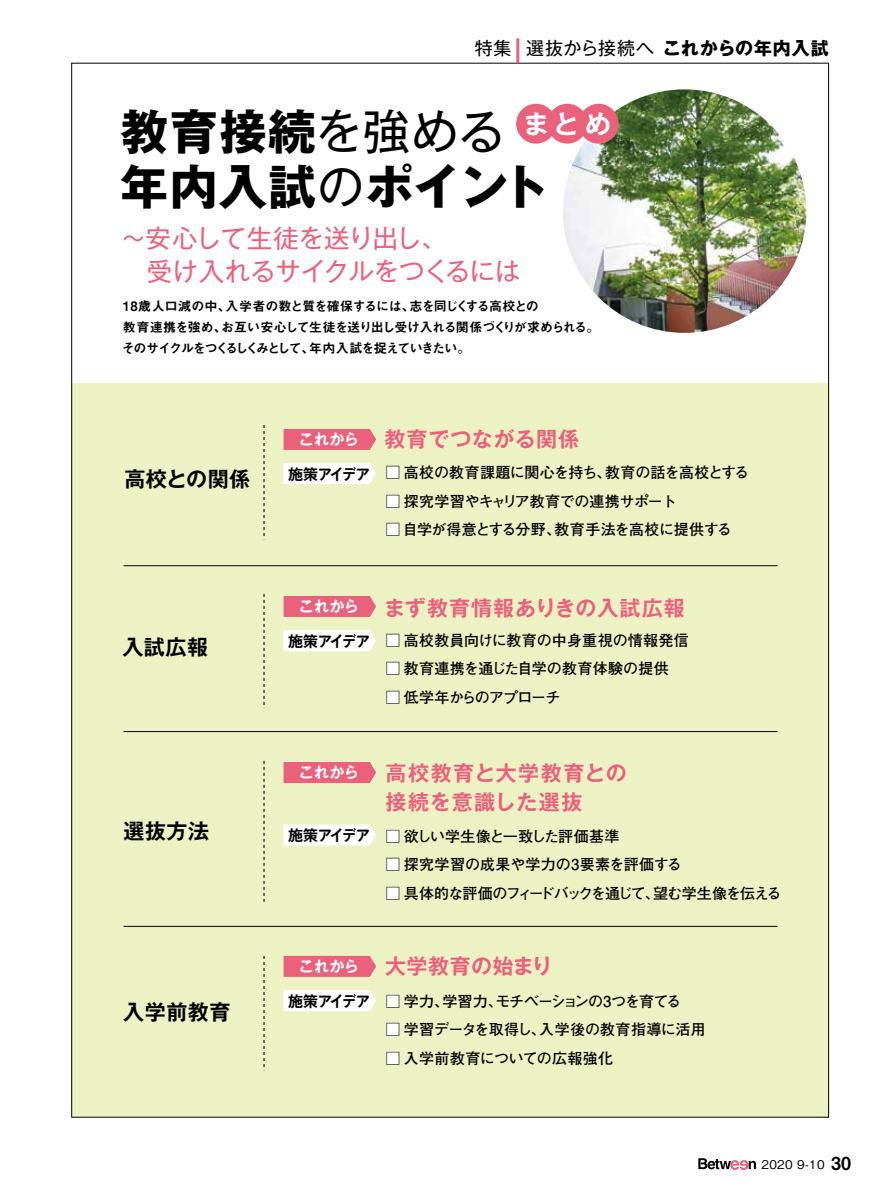
<style>
.page{position:relative;width:893px;height:1191px;background:#fff}
.page>*{position:absolute;margin:0;border:0;box-sizing:border-box;transform-origin:0 0}
.t1{font:700 48px/55.5px "Gothic MB101 Pro";letter-spacing:.025em;color:#000}
.t2{font:700 25.95px "Gothic MB101 Pro De";color:#fff}
.t3{font:25.5px/33px "Gothic MB101 Pro";letter-spacing:-.015em;color:#ea617c}
.t4{font:700 21px "Gothic MB101 Pro De";letter-spacing:.04em;color:#ea617c}
.t5{font:700 21px/28.5px "Gothic MB101 Pro De";letter-spacing:.075em;color:#ea617c}
.t6{font:700 21px "Gothic MB101 Pro De";letter-spacing:.025em;color:#000}
.t7{font:700 18px "Gothic MB101 Pro";letter-spacing:.05em;color:#000}
.t8{font:18px "Gothic MB101 Pro";letter-spacing:.05em;color:#000}
.t9{font:18px "Midashi Go Pro MB31";color:#000}
.t10{font:700 15px/28.5px "Futo Go B101 Pro";letter-spacing:-.01em;color:#000}
.t11{font:700 15px "Futo Go B101 Pro";letter-spacing:.025em;color:#000}
.t12{font:700 15px "Gothic MB101 Pro De";color:#000}
.t13{font:700 15px "Futo Go B101 Pro";letter-spacing:-.05em;color:#000}
.t14{font:700 15px "Futo Go B101 Pro";letter-spacing:-.1em;color:#000}
.t15{font:700 15px "Futo Go B101 Pro";letter-spacing:.01em;color:#000}
.t16{font:700 15px "Gothic MB101 Pro De";letter-spacing:.005em;color:#fff}
.t17{font:700 15px "Futo Go B101 Pro";letter-spacing:-.03em;color:#000}
.t18{font:700 15px "Futo Go B101 Pro";letter-spacing:-.075em;color:#000}
.t19{font:700 15px "Futo Go B101 Pro";letter-spacing:-.045em;color:#000}
.t20{font:700 15px "Futo Go B101 Pro";letter-spacing:-.06em;color:#000}
.t21{font:13.05px/21px "Midashi Go Pro MB31";letter-spacing:-.035em;color:#000}
.t22{font:13.05px "Midashi Go Pro MB31";letter-spacing:-.135em;color:#000}
.t23{font:13.05px "Midashi Go Pro MB31";letter-spacing:-.065em;color:#000}
.t24{font:13.05px "Midashi Go Pro MB31";letter-spacing:-.1em;color:#000}
.t25{font:13.05px "Midashi Go Pro MB31";letter-spacing:.015em;color:#000}
.t26{font:500 12px "Gothic BBB Pro";letter-spacing:.025em;color:#000}
.s1{font-weight:400}
</style>
<div class="page">
<img style="left:563px;top:89px;width:243px;height:244px;border-radius:122px">
<div style="left:72px;top:383px;width:757px;height:733px;background:#edf2c5"></div>
<svg style="left:698px;top:1158px;width:58px;height:12px"></svg>
<hr style="left:124px;top:565px;width:654px;height:1px;background:#000">
<hr style="left:124px;top:731px;width:654px;height:1px;background:#000">
<hr style="left:124px;top:926px;width:654px;height:1px;background:#000">
<svg style="left:263px;top:425px;width:2px;height:111px"></svg>
<svg style="left:263px;top:594px;width:2px;height:111px"></svg>
<svg style="left:263px;top:956px;width:2px;height:111px"></svg>
<svg style="left:263px;top:761px;width:2px;height:141px"></svg>
<svg style="left:516px;top:104px;width:102px;height:40px;background:#e8758b"></svg>
<div style="left:387px;top:466px;width:12px;height:13px;background:#fff"></div>
<div style="left:387px;top:495px;width:12px;height:12px;background:#fff"></div>
<div style="left:387px;top:524px;width:12px;height:12px;background:#fff"></div>
<div style="left:387px;top:634px;width:12px;height:12px;background:#fff"></div>
<div style="left:387px;top:662px;width:12px;height:13px;background:#fff"></div>
<div style="left:387px;top:829px;width:12px;height:13px;background:#fff"></div>
<div style="left:387px;top:858px;width:12px;height:12px;background:#fff"></div>
<div style="left:387px;top:887px;width:12px;height:12px;background:#fff"></div>
<div style="left:387px;top:994px;width:12px;height:12px;background:#fff"></div>
<div style="left:387px;top:1023px;width:12px;height:12px;background:#fff"></div>
<div style="left:387px;top:1051px;width:12px;height:13px;background:#fff"></div>
<div style="left:387px;top:691px;width:12px;height:12px;background:#fff"></div>
<svg style="left:284px;top:463px;width:92px;height:21px;background:#fefefc"></svg>
<div style="left:284px;top:429px;width:92px;height:21px;background:#ea617c"></div>
<svg style="left:284px;top:630px;width:92px;height:21px;background:#fefefc"></svg>
<div style="left:284px;top:596px;width:92px;height:21px;background:#ea617c"></div>
<svg style="left:284px;top:824px;width:92px;height:21px;background:#fdfefb"></svg>
<div style="left:284px;top:762px;width:92px;height:21px;background:#ea617c"></div>
<div style="left:284px;top:990px;width:92px;height:21px;background:#fff"></div>
<svg style="left:284px;top:956px;width:92px;height:21px;background:#ea667e"></svg>
<hr style="left:516px;top:38px;width:3px;height:25px;background:#ea617c">
<p class="t8" style="left:475px;top:33px;width:38px">特集</p>
<p class="t8" style="left:526px;top:33px;width:129px">選抜から接続へ</p>
<p class="t7" style="left:663px;top:33px;width:168px">これからの年内入試</p>
<h1 class="t1" style="left:121px;top:98px;width:430px">教育接続<span class="s1">を強める</span>年内入試<span class="s1">の</span>ポイント</h1>
<h2 class="t2" style="left:523px;top:102px;width:90px">まとめ</h2>
<h3 class="t3" style="left:147px;top:218px;width:375px;text-indent:-26px">～安心して生徒を送り出し、<br>受け入れるサイクルをつくるには</h3>
<p class="t24" style="left:409px;top:296px;width:131px">志を同じくする高校との</p>
<p class="t21" style="left:226px;top:294px;width:191px">入学者の数と質を確保するには、</p>
<p class="t21" style="left:221px;top:294px;width:380px;text-indent:-98px">18歳人口減の中、<br>お互い安心して生徒を送り出し受け入れる関係づくりが求められる。</p>
<p class="t25" style="left:123px;top:317px;width:105px">教育連携を強め、</p>
<p class="t22" style="left:122px;top:338px;width:194px">そのサイクルをつくるしくみとして、</p>
<p class="t23" style="left:309px;top:338px;width:163px">年内入試を捉えていきたい。</p>
<h3 class="t6" style="left:124px;top:462px;width:127px">高校との関係</h3>
<h3 class="t6" style="left:122px;top:629px;width:87px">入試広報</h3>
<h3 class="t6" style="left:124px;top:813px;width:87px">選抜方法</h3>
<h3 class="t6" style="left:123px;top:994px;width:109px">入学前教育</h3>
<p class="t16" style="left:299px;top:427px;width:61px">これから</p>
<p class="t12" style="left:288px;top:461px;width:83px">施策アイデア</p>
<h3 class="t4" style="left:385px;top:421px;width:196px">教育でつながる関係</h3>
<p class="t10" style="left:385px;top:456px;width:228px">□ 高校の教育課題に関心を持ち、</p>
<p class="t10" style="left:555px;top:485px;width:179px;text-indent:-169px">□ 探究学習やキャリア教育での連携サポート<br>教育手法を高校に提供する</p>
<p class="t13" style="left:605px;top:461px;width:146px">教育の話を高校とする</p>
<p class="t19" style="left:385px;top:518px;width:177px">□ 自学が得意とする分野、</p>
<p class="t16" style="left:299px;top:594px;width:61px">これから</p>
<p class="t12" style="left:288px;top:628px;width:83px">施策アイデア</p>
<h3 class="t4" style="left:384px;top:590px;width:302px">まず教育情報ありきの入試広報</h3>
<p class="t15" style="left:385px;top:628px;width:305px">□ 高校教員向けに教育の中身重視の情報発信</p>
<p class="t10" style="left:385px;top:652px;width:285px">□ 教育連携を通じた自学の教育体験の提供</p>
<p class="t13" style="left:385px;top:685px;width:177px">□ 低学年からのアプローチ</p>
<p class="t16" style="left:299px;top:760px;width:61px">これから</p>
<p class="t12" style="left:288px;top:822px;width:83px">施策アイデア</p>
<h3 class="t5" style="left:386px;top:756px;width:243px">高校教育と大学教育との接続を意識した選抜</h3>
<p class="t17" style="left:385px;top:824px;width:235px">□ 欲しい学生像と一致した評価基準</p>
<p class="t10" style="left:653px;top:848px;width:130px;text-indent:-268px">□ 探究学習の成果や学力の3要素を評価する<br>望む学生像を伝える</p>
<p class="t14" style="left:385px;top:881px;width:276px">□ 具体的な評価のフィードバックを通じて、</p>
<p class="t16" style="left:299px;top:953px;width:61px">これから</p>
<p class="t12" style="left:288px;top:988px;width:83px">施策アイデア</p>
<h3 class="t4" style="left:385px;top:948px;width:169px">大学教育の始まり</h3>
<p class="t10" style="left:385px;top:984px;width:65px">□ 学力、</p>
<p class="t10" style="left:442px;top:984px;width:62px">学習力、</p>
<p class="t18" style="left:495px;top:989px;width:187px">モチベーションの3つを育てる</p>
<p class="t20" style="left:385px;top:1017px;width:162px">□ 学習データを取得し、</p>
<p class="t11" style="left:385px;top:1046px;width:229px">□ 入学前教育についての広報強化</p>
<p class="t11" style="left:539px;top:1017px;width:168px">入学後の教育指導に活用</p>
<p class="t9" style="left:831px;top:1148px;width:22px">30</p>
<p class="t26" style="left:761px;top:1155px;width:65px">2020 9-10</p>
</div>
